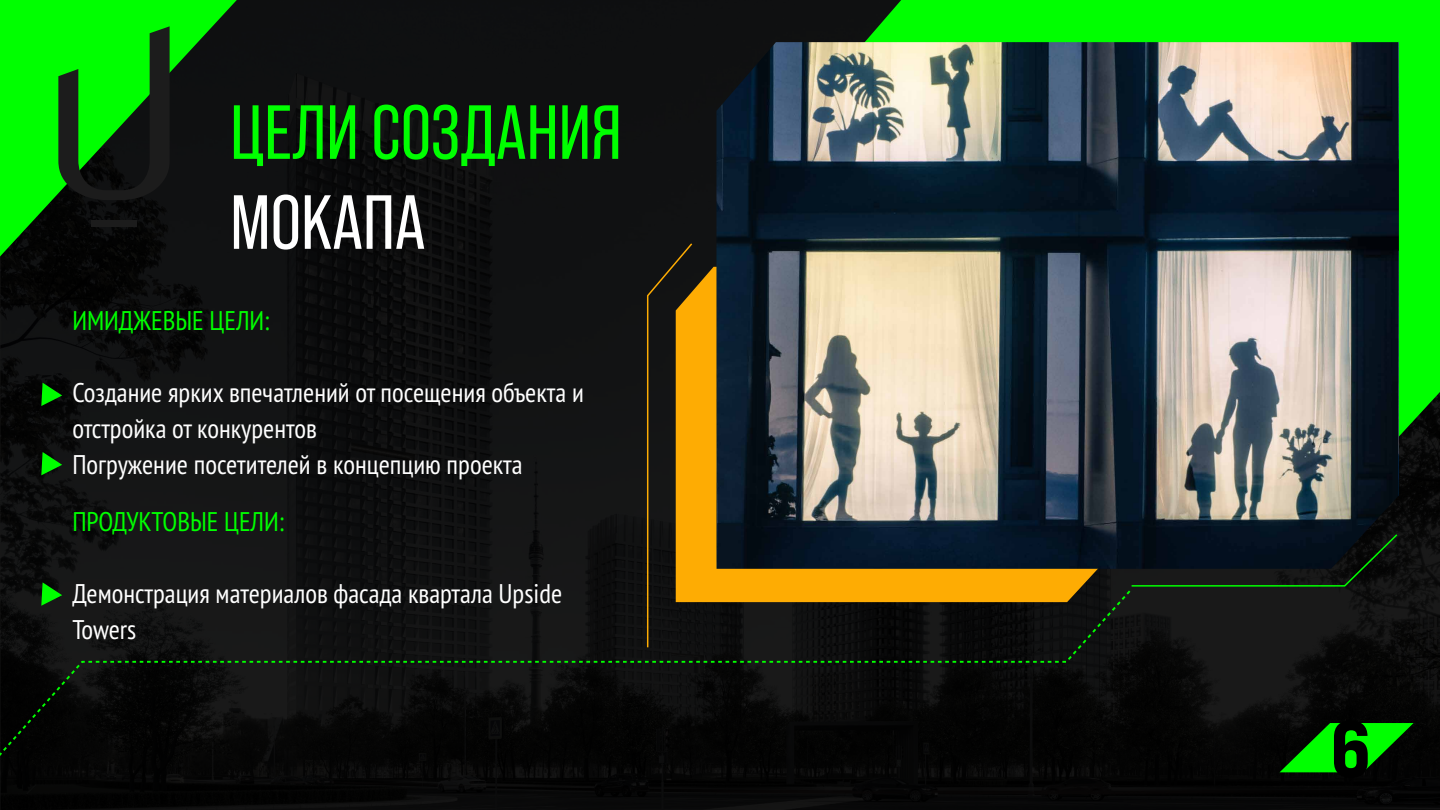
<style>
.page{position:relative;width:1440px;height:810px;background:#fff}
.page>*{position:absolute;margin:0;border:0;box-sizing:border-box;transform-origin:0 0}
.t1{font:800 expanded 79.5px "Bebas Neue Pro";color:#000}
.t2{font:76.5px "Bebas Neue Pro";color:#0f0}
.t3{font:76.5px "Bebas Neue Pro";color:#fff}
.t4{font:condensed 27px/36px "PT Sans Pro";color:#fff}
.t5{font:condensed 27px "PT Sans Pro";color:#0f0}
</style>
<div class="page">
<div style="left:0;top:0;width:1440px;height:810px;background:linear-gradient(to bottom,#101112,#0d0d0c)"></div>
<svg style="left:850px;top:0;width:590px;height:455px;fill:#0f0"></svg>
<div style="left:694px;top:267px;width:416px;height:321px;background:#feac03"></div>
<img style="left:716px;top:42px;width:683px;height:527px">
<svg style="left:0;top:0;width:237px;height:257px"></svg>
<svg style="left:58px;top:26px;width:112px;height:174px"></svg>
<div style="left:91px;top:220px;width:46px;height:6px;background:#1c1c1c"></div>
<svg style="left:646px;top:242px;width:48px;height:346px"></svg>
<svg style="left:1130px;top:533px;width:269px;height:54px"></svg>
<svg style="left:0;top:588px;width:1133px;height:171px"></svg>
<svg style="left:41px;top:383px;width:21px;height:23px"></svg>
<svg style="left:41px;top:452px;width:21px;height:23px"></svg>
<svg style="left:41px;top:582px;width:21px;height:24px"></svg>
<svg style="left:1280px;top:723px;width:134px;height:49px"></svg>
<h2 class="t2" style="left:230px;top:89px;width:393px">ЦЕЛИ СОЗДАНИЯ</h2>
<h2 class="t3" style="left:230px;top:179px;width:197px">МОКАПА</h2>
<p class="t5" style="left:72px;top:303px;width:199px">ИМИДЖЕВЫЕ ЦЕЛИ:</p>
<p class="t4" style="left:72px;top:374px;width:513px">Создание ярких впечатлений от посещения объекта и отстройка от конкурентов<br>Погружение посетителей в концепцию проекта</p>
<p class="t5" style="left:72px;top:504px;width:214px">ПРОДУКТОВЫЕ ЦЕЛИ:</p>
<p class="t4" style="left:72px;top:575px;width:491px">Демонстрация материалов фасада квартала Upside<br>Towers</p>
<h1 class="t1" style="left:1331px;top:700px;width:42px">6</h1>
</div>
